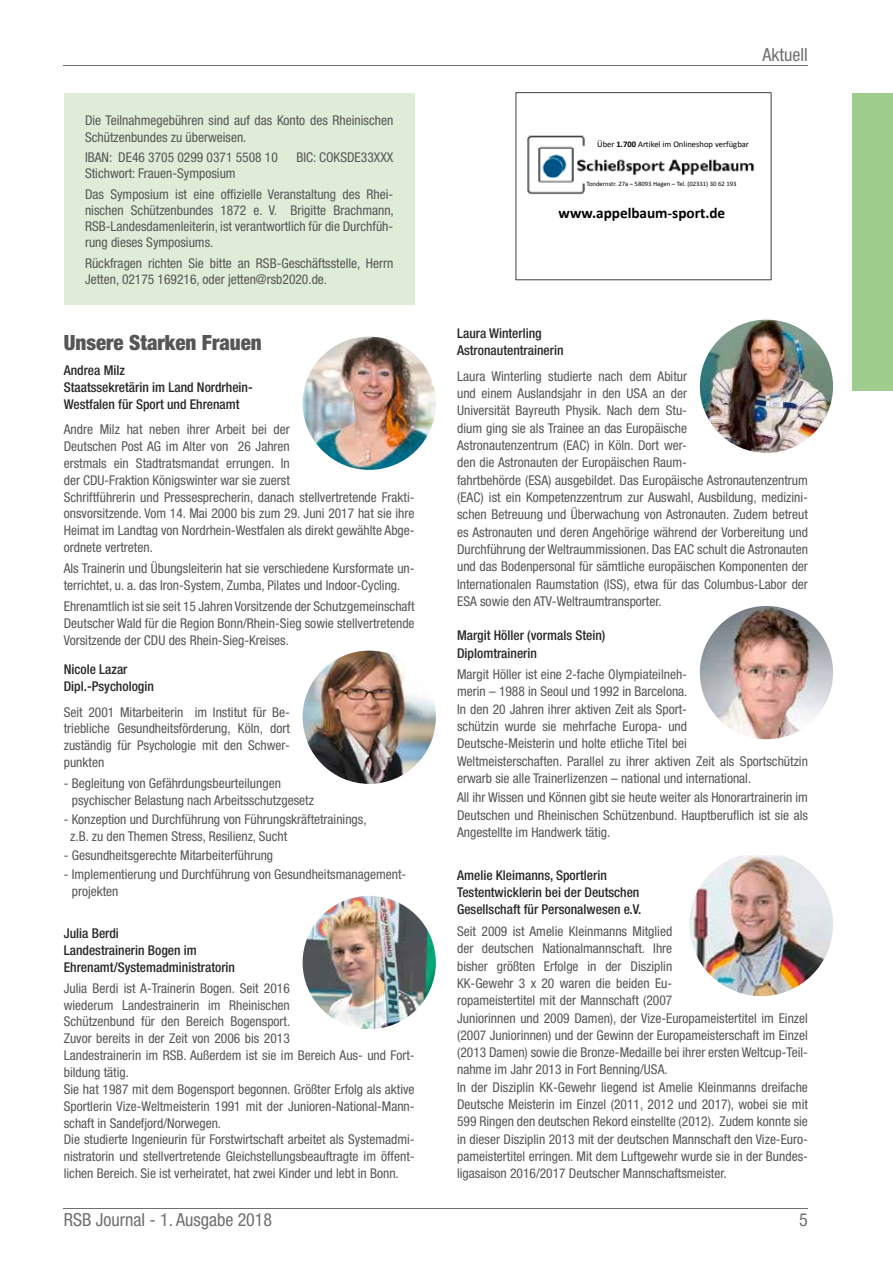
<style>
.page{position:relative;width:893px;height:1263px;background:#fff}
.page>*{position:absolute;margin:0;border:0;box-sizing:border-box;transform-origin:0 0}
.t1{font:900 condensed 21px "Helvetica Neue";color:#565656}
.t2{font:condensed 18px "Helvetica Neue";color:#6f6f6e}
.t3{font:700 15.3px "Calibri";color:#020204}
.t4{font:condensed 13.5px/17.2px "Helvetica Neue";color:#565656}
.t5{font:500 condensed 13.5px/16.8px "Helvetica Neue";color:#282827}
.t6{font:8.55px "Calibri";color:#020204}
.t7{font:6.75px "Calibri";letter-spacing:-.005em;color:#020204}
.s1{font-weight:700}
</style>
<div class="page">
<div style="left:853px;top:94px;width:40px;height:297px;background:#9dcc8d"></div>
<div style="left:64px;top:94px;width:351px;height:211px;background:#dfedd8"></div>
<img style="left:303px;top:337px;width:133px;height:133px;border-radius:67px">
<img style="left:303px;top:651px;width:133px;height:133px;border-radius:67px">
<img style="left:303px;top:896px;width:133px;height:133px;border-radius:67px">
<img style="left:700px;top:320px;width:133px;height:133px;border-radius:67px">
<img style="left:700px;top:606px;width:133px;height:133px;border-radius:67px">
<img style="left:689px;top:855px;width:144px;height:141px">
<svg style="left:516px;top:92px;width:255px;height:188px"></svg>
<hr style="left:64px;top:1208px;width:744px;height:1px;background:#6f6f6e">
<hr style="left:64px;top:65px;width:744px;height:1px;background:#6f6f6e">
<p class="t4" style="left:85px;top:112px;width:310px;line-height:16.2px">Die Teilnahmegebühren sind auf das Konto des Rheinischen<br>Schützenbundes zu überweisen.</p>
<p class="t4" style="left:85px;top:149px;width:194px">IBAN: DE46 3705 0299 0371 5508 10</p>
<p class="t4" style="left:296px;top:149px;width:98px">BIC: COKSDE33XXX</p>
<p class="t4" style="left:85px;top:163px;width:310px;line-height:20.4px">Stichwort: Frauen-Symposium<br>Das Symposium ist eine offizielle Veranstaltung des Rhei-</p>
<p class="t4" style="left:85px;top:202px;width:310px;line-height:16.2px;text-align:justify">nischen Schützenbundes 1872 e. V. Brigitte Brachmann, RSB-Landesdamenleiterin, ist verantwortlich für die Durchfüh&shy;rung dieses Symposiums.</p>
<p class="t4" style="left:85px;top:255px;width:310px;line-height:16.2px">Rückfragen richten Sie bitte an RSB-Geschäftsstelle, Herrn<br>Jetten, 02175 169216, oder jetten@rsb2020.de.</p>
<h1 class="t1" style="left:64px;top:329px;width:200px">Unsere Starken Frauen</h1>
<p class="t5" style="left:64px;top:362px;width:191px">Andrea Milz<br>Staatssekretärin im Land Nordrhein-<br>Westfalen für Sport und Ehrenamt</p>
<p class="t4" style="left:64px;top:421px;width:352px;line-height:16.8px">Andre Milz hat neben ihrer Arbeit bei der<br>Deutschen Post AG im Alter von 26 Jahren<br>erstmals ein Stadtratsmandat errungen. In<br>der CDU-Fraktion Königswinter war sie zuerst<br>Schriftführerin und Pressesprecherin, danach stellvertretende Frakti&shy;onsvorsitzende. Vom 14. Mai 2000 bis zum 29. Juni 2017 hat sie ihre Heimat im Landtag von Nordrhein-Westfalen als direkt gewählte Abge&shy;ordnete vertreten.</p>
<p class="t4" style="left:64px;top:560px;width:352px;line-height:16.8px">Als Trainerin und Übungsleiterin hat sie verschiedene Kursformate un&shy;terrichtet, u. a. das Iron-System, Zumba, Pilates und Indoor-Cycling.</p>
<p class="t4" style="left:64px;top:598px;width:352px;line-height:16.8px;text-align:justify">Ehrenamtlich ist sie seit 15 Jahren Vorsitzende der Schutzgemeinschaft Deutscher Wald für die Region Bonn/Rhein-Sieg sowie stellvertretende Vorsitzende der CDU des Rhein-Sieg-Kreises.</p>
<p class="t5" style="left:64px;top:661px;width:92px">Nicole Lazar<br>Dipl.-Psychologin</p>
<p class="t4" style="left:64px;top:703px;width:228px;line-height:16.8px;text-align:justify">Seit 2001 Mitarbeiterin im Institut für Be&shy;triebliche Gesundheitsförderung, Köln, dort zuständig für Psychologie mit den Schwer&shy;punkten</p>
<p class="t4" style="left:72px;top:775px;width:244px;line-height:16.8px;text-indent:-8px">- Begleitung von Gefährdungsbeurteilungen psychischer Belastung nach Arbeitsschutzgesetz</p>
<p class="t4" style="left:70px;top:811px;width:298px;line-height:16.8px;text-indent:-6px">- Konzeption und Durchführung von Führungskräftetrainings, z.B. zu den Themen Stress, Resilienz, Sucht</p>
<p class="t4" style="left:64px;top:846px;width:211px">- Gesundheitsgerechte Mitarbeiterführung</p>
<p class="t4" style="left:72px;top:866px;width:336px;line-height:16.8px;text-indent:-8px">- Implementierung und Durchführung von Gesundheitsmanagement&shy;projekten</p>
<p class="t5" style="left:64px;top:924px;width:173px">Julia Berdi<br>Landestrainerin Bogen im<br>Ehrenamt/Systemadministratorin</p>
<p class="t4" style="left:64px;top:979px;width:352px;line-height:16.8px">Julia Berdi ist A-Trainerin Bogen. Seit 2016<br>wiederum Landestrainerin im Rheinischen<br>Schützenbund für den Bereich Bogensport.<br>Zuvor bereits in der Zeit von 2006 bis 2013<br>Landestrainerin im RSB. Außerdem ist sie im Bereich Aus- und Fort&shy;bildung tätig.<br>Sie hat 1987 mit dem Bogensport begonnen. Größter Erfolg als aktive Sportlerin Vize-Weltmeisterin 1991 mit der Junioren-National-Mann&shy;schaft in Sandefjord/Norwegen.<br>Die studierte Ingenieurin für Forstwirtschaft arbeitet als Systemadmi&shy;nistratorin und stellvertretende Gleichstellungsbeauftragte im öffent&shy;lichen Bereich. Sie ist verheiratet, hat zwei Kinder und lebt in Bonn.</p>
<h2 class="t2" style="left:763px;top:44px;width:47px">Aktuell</h2>
<p class="t6" style="left:597px;top:139px;width:153px">Über <span class="s1">1.700</span> Artikel im Onlineshop verfügbar</p>
<p class="t7" style="left:586px;top:180px;width:152px">Tondernstr. 27a – 58093 Hagen – Tel. (02331) 30 62 193</p>
<p class="t3" style="left:559px;top:204px;width:168px">www.appelbaum-sport.de</p>
<p class="t5" style="left:457px;top:324px;width:108px;line-height:17.2px">Laura Winterling<br>Astronautentrainerin</p>
<p class="t4" style="left:457px;top:367px;width:352px">Laura Winterling studierte nach dem Abitur<br>und einem Auslandsjahr in den USA an der<br>Universität Bayreuth Physik. Nach dem Stu-<br>dium ging sie als Trainee an das Europäische<br>Astronautenzentrum (EAC) in Köln. Dort wer-<br>den die Astronauten der Europäischen Raum-<br>fahrtbehörde (ESA) ausgebildet. Das Europäische Astronautenzentrum (EAC) ist ein Kompetenzzentrum zur Auswahl, Ausbildung, medizini&shy;schen Betreuung und Überwachung von Astronauten. Zudem betreut es Astronauten und deren Angehörige während der Vorbereitung und Durchführung der Weltraummissionen. Das EAC schult die Astronauten und das Bodenpersonal für sämtliche europäischen Komponenten der Internationalen Raumstation (ISS), etwa für das Columbus-Labor der ESA sowie den ATV-Weltraumtransporter.</p>
<p class="t5" style="left:457px;top:627px;width:150px;line-height:17.2px">Margit Höller (vormals Stein)<br>Diplomtrainerin</p>
<p class="t4" style="left:457px;top:666px;width:352px">Margit Höller ist eine 2-fache Olympiateilneh-<br>merin – 1988 in Seoul und 1992 in Barcelona.<br>In den 20 Jahren ihrer aktiven Zeit als Sport-<br>schützin wurde sie mehrfache Europa- und<br>Deutsche-Meisterin und holte etliche Titel bei<br>Weltmeisterschaften. Parallel zu ihrer aktiven Zeit als Sportschützin erwarb sie alle Trainerlizenzen – national und international.</p>
<p class="t4" style="left:457px;top:789px;width:352px;text-align:justify">All ihr Wissen und Können gibt sie heute weiter als Honorartrainerin im Deutschen und Rheinischen Schützenbund. Hauptberuflich ist sie als Angestellte im Handwerk tätig.</p>
<p class="t5" style="left:457px;top:866px;width:186px;line-height:17.2px">Amelie Kleimanns, Sportlerin<br>Testentwicklerin bei der Deutschen<br>Gesellschaft für Personalwesen e.V.</p>
<p class="t4" style="left:457px;top:922px;width:352px">Seit 2009 ist Amelie Kleinmanns Mitglied<br>der deutschen Nationalmannschaft. Ihre<br>bisher größten Erfolge in der Disziplin<br>KK-Gewehr 3 x 20 waren die beiden Eu-<br>ropameistertitel mit der Mannschaft (2007<br>Juniorinnen und 2009 Damen), der Vize-Europameistertitel im Einzel (2007 Juniorinnen) und der Gewinn der Europameisterschaft im Einzel (2013 Damen) sowie die Bronze-Medaille bei ihrer ersten Weltcup-Teil&shy;nahme im Jahr 2013 in Fort Benning/USA.<br>In der Disziplin KK-Gewehr liegend ist Amelie Kleinmanns dreifache Deutsche Meisterin im Einzel (2011, 2012 und 2017), wobei sie mit 599 Ringen den deutschen Rekord einstellte (2012). Zudem konnte sie in dieser Disziplin 2013 mit der deutschen Mannschaft den Vize-Euro&shy;pameistertitel erringen. Mit dem Luftgewehr wurde sie in der Bundes&shy;ligasaison 2016/2017 Deutscher Mannschaftsmeister.</p>
<h2 class="t2" style="left:64px;top:1209px;width:210px">RSB Journal - 1. Ausgabe 2018</h2>
<h2 class="t2" style="left:799px;top:1209px;width:10px">5</h2>
</div>
